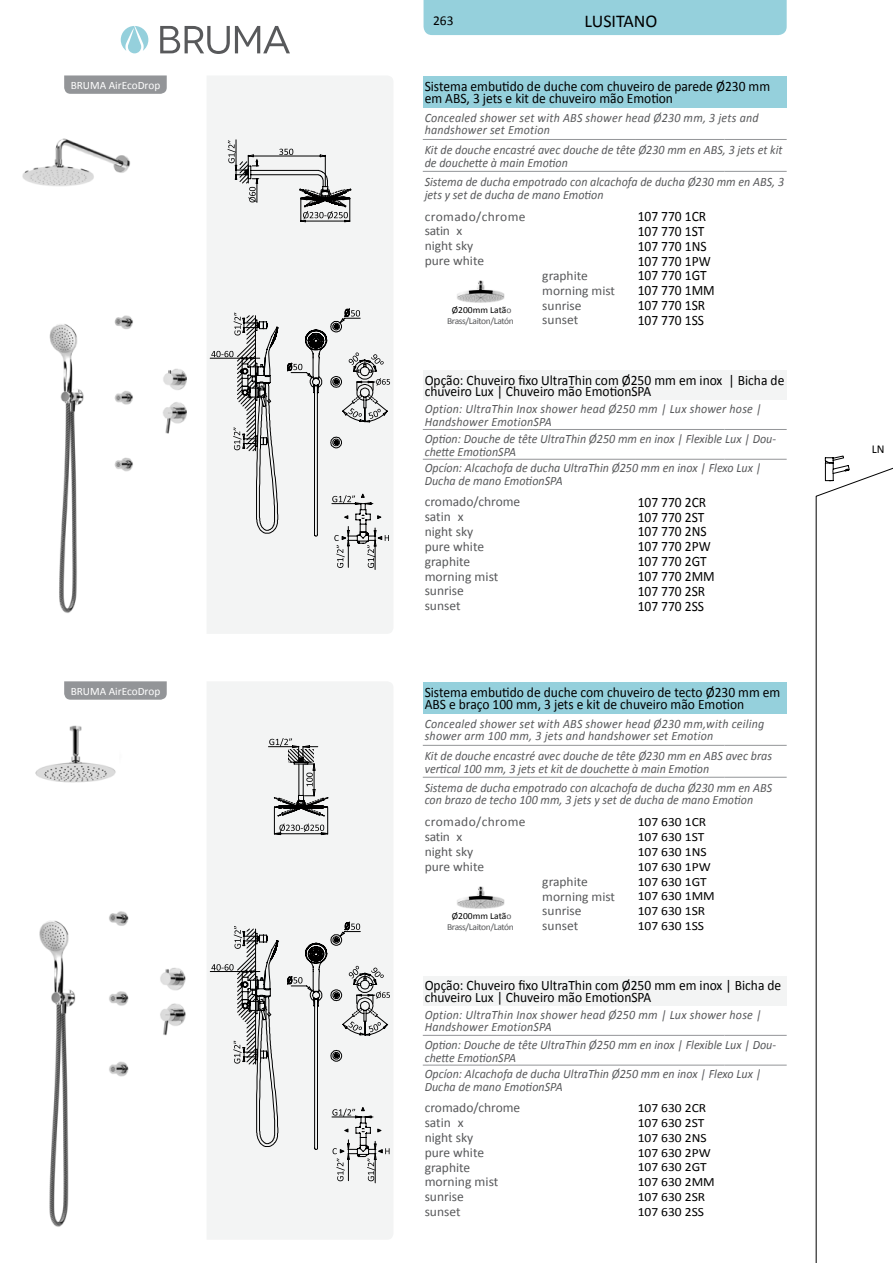
<style>
.page{position:relative;width:893px;height:1263px;background:#fff}
.page>*{position:absolute;margin:0;border:0;box-sizing:border-box;transform-origin:0 0}
.t1{font:18px "Calibri";color:#000}
.t2{font:14.4px/12.8px "Calibri";color:#000;scale:.94 1}
.t3{font:13.5px "Calibri";color:#58595b}
.t4{font:13.5px "Calibri";color:#000}
.t5{font:13.35px "Calibri";color:#58595b}
.t6{font:13.2px "Calibri";color:#58595b}
.t7{font:13.2px "Calibri";letter-spacing:.03em;color:#58595b}
.t8{font:italic 12.75px/12.9px "Calibri";letter-spacing:.005em;color:#58595b;scale:.94 1}
.t9{font:12.6px "Calibri";color:#000;scale:1.07 1}
.t10{font:12px "Calibri";color:#000}
.t11{font:11.25px "Calibri";color:#fff}
.t12{font:9.3px/11.1px "Calibri";letter-spacing:-.04em;color:#58595b;text-align:center}
.s1{color:#000}
</style>
<div class="page">
<div style="left:424px;top:0;width:363px;height:35px;background:#95d0dc"></div>
<svg style="left:160px;top:26px;width:130px;height:28px"></svg>
<svg style="left:121px;top:26px;width:27px;height:27px"></svg>
<svg style="left:816px;top:565px;width:1px;height:698px"></svg>
<svg style="left:816px;top:455px;width:77px;height:110px"></svg>
<div style="left:207px;top:682px;width:186px;height:557px;background:#f3f4f4"></div>
<div style="left:207px;top:76px;width:186px;height:558px;background:#f3f4f4"></div>
<svg style="left:64px;top:681px;width:103px;height:19px;background:#98999c"></svg>
<svg style="left:64px;top:75px;width:103px;height:19px;background:#98999c"></svg>
<div style="left:423px;top:76px;width:363px;height:32px;background:#95d0dc"></div>
<hr style="left:423px;top:139px;width:213px;height:1px;background:#939598">
<hr style="left:636px;top:139px;width:88px;height:1px;background:#939598">
<hr style="left:724px;top:139px;width:63px;height:1px;background:#939598">
<hr style="left:423px;top:171px;width:213px;height:1px;background:#939598">
<hr style="left:636px;top:171px;width:88px;height:1px;background:#939598">
<hr style="left:724px;top:171px;width:63px;height:1px;background:#939598">
<div style="left:423px;top:681px;width:363px;height:32px;background:#95d0dc"></div>
<hr style="left:423px;top:745px;width:213px;height:1px;background:#939598">
<hr style="left:636px;top:745px;width:88px;height:1px;background:#939598">
<hr style="left:724px;top:745px;width:63px;height:1px;background:#939598">
<hr style="left:423px;top:777px;width:213px;height:1px;background:#939598">
<hr style="left:636px;top:777px;width:88px;height:1px;background:#939598">
<hr style="left:724px;top:777px;width:63px;height:1px;background:#939598">
<div style="left:423px;top:370px;width:363px;height:30px;background:#f3f4f4"></div>
<hr style="left:423px;top:429px;width:213px;height:1px;background:#939598">
<hr style="left:636px;top:429px;width:88px;height:1px;background:#939598">
<hr style="left:724px;top:429px;width:63px;height:1px;background:#939598">
<hr style="left:423px;top:459px;width:213px;height:1px;background:#939598">
<hr style="left:636px;top:459px;width:88px;height:1px;background:#939598">
<hr style="left:724px;top:459px;width:63px;height:1px;background:#939598">
<div style="left:423px;top:976px;width:363px;height:29px;background:#f3f4f4"></div>
<hr style="left:423px;top:1035px;width:213px;height:1px;background:#939598">
<hr style="left:636px;top:1035px;width:88px;height:1px;background:#939598">
<hr style="left:724px;top:1035px;width:63px;height:1px;background:#939598">
<hr style="left:423px;top:1065px;width:213px;height:1px;background:#939598">
<hr style="left:636px;top:1065px;width:88px;height:1px;background:#939598">
<hr style="left:724px;top:1065px;width:63px;height:1px;background:#939598">
<img style="left:22px;top:138px;width:165px;height:475px">
<img style="left:35px;top:725px;width:151px;height:502px">
<img style="left:457px;top:280px;width:47px;height:23px">
<img style="left:457px;top:886px;width:47px;height:22px">
<svg style="left:228px;top:139px;width:123px;height:83px"></svg>
<svg style="left:210px;top:308px;width:180px;height:262px"></svg>
<svg style="left:268px;top:738px;width:60px;height:97px"></svg>
<svg style="left:210px;top:922px;width:180px;height:261px"></svg>
<p class="t4" style="left:433px;top:12px;width:22px">263</p>
<h1 class="t1" style="left:585px;top:9px;width:74px">LUSITANO</h1>
<p class="t11" style="left:71px;top:78px;width:91px">BRUMA AirEcoDrop</p>
<p class="t2" style="left:425px;top:80px;width:369px">Sistema embutido de duche com chuveiro de parede Ø230 mm em ABS, 3 jets e kit de chuveiro mão Emotion</p>
<p class="t8" style="left:425px;top:111px;width:357px;line-height:12.3px">Concealed shower set with ABS shower head Ø230 mm, 3 jets and handshower set Emotion</p>
<p class="t8" style="left:425px;top:143px;width:382px">Kit de douche encastré avec douche de tête Ø230 mm en ABS, 3 jets et kit de douchette à main Emotion</p>
<p class="t8" style="left:425px;top:174px;width:384px">Sistema de ducha empotrado con alcachofa de ducha Ø230 mm en ABS, 3 jets y set de ducha de mano Emotion</p>
<p class="t7" style="left:425px;top:208px;width:102px">cromado/chrome</p>
<p class="t2" style="left:638px;top:210px;width:74px">107 770 1CR</p>
<p class="t6" style="left:425px;top:223px;width:39px">satin x</p>
<p class="t2" style="left:638px;top:225px;width:72px">107 770 1ST</p>
<p class="t6" style="left:425px;top:238px;width:50px">night sky</p>
<p class="t2" style="left:638px;top:240px;width:75px">107 770 1NS</p>
<p class="t6" style="left:425px;top:252px;width:61px">pure white</p>
<p class="t2" style="left:638px;top:254px;width:79px">107 770 1PW</p>
<p class="t6" style="left:542px;top:267px;width:47px">graphite</p>
<p class="t2" style="left:638px;top:269px;width:75px">107 770 1GT</p>
<p class="t6" style="left:542px;top:282px;width:74px">morning mist</p>
<p class="t2" style="left:638px;top:284px;width:84px">107 770 1MM</p>
<p class="t6" style="left:542px;top:297px;width:41px">sunrise</p>
<p class="t2" style="left:638px;top:299px;width:73px">107 770 1SR</p>
<p class="t6" style="left:542px;top:312px;width:37px">sunset</p>
<p class="t2" style="left:638px;top:314px;width:72px">107 770 1SS</p>
<p class="t12" style="left:447px;top:304px;width:68px"><span class="s1">Ø200mm Latã</span>o<br>Brass/Laiton/Latón</p>
<p class="t11" style="left:71px;top:684px;width:91px">BRUMA AirEcoDrop</p>
<p class="t2" style="left:425px;top:374px;width:384px;line-height:11.2px">Opção: Chuveiro fixo UltraThin com Ø250 mm em inox | Bicha de chuveiro Lux | Chuveiro mão EmotionSPA</p>
<p class="t8" style="left:425px;top:402px;width:360px;line-height:12.3px">Option: UltraThin Inox shower head Ø250 mm | Lux shower hose |<br>Handshower EmotionSPA</p>
<p class="t8" style="left:425px;top:431px;width:375px">Option: Douche de tête UltraThin Ø250 mm en inox | Flexible Lux | Dou&shy;chette EmotionSPA</p>
<p class="t8" style="left:425px;top:461px;width:360px">Opcíon: Alcachofa de ducha UltraThin Ø250 mm en inox | Flexo Lux |<br>Ducha de mano EmotionSPA</p>
<p class="t3" style="left:425px;top:493px;width:97px">cromado/chrome</p>
<p class="t2" style="left:638px;top:496px;width:74px">107 770 2CR</p>
<p class="t3" style="left:425px;top:508px;width:40px">satin x</p>
<p class="t2" style="left:638px;top:510px;width:72px">107 770 2ST</p>
<p class="t3" style="left:425px;top:523px;width:50px">night sky</p>
<p class="t2" style="left:638px;top:525px;width:75px">107 770 2NS</p>
<p class="t3" style="left:425px;top:538px;width:61px">pure white</p>
<p class="t2" style="left:638px;top:540px;width:79px">107 770 2PW</p>
<p class="t3" style="left:425px;top:553px;width:47px">graphite</p>
<p class="t2" style="left:638px;top:555px;width:75px">107 770 2GT</p>
<p class="t5" style="left:425px;top:568px;width:75px">morning mist</p>
<p class="t2" style="left:638px;top:570px;width:84px">107 770 2MM</p>
<p class="t3" style="left:425px;top:582px;width:41px">sunrise</p>
<p class="t2" style="left:638px;top:585px;width:73px">107 770 2SR</p>
<p class="t6" style="left:425px;top:597px;width:37px">sunset</p>
<p class="t2" style="left:638px;top:599px;width:72px">107 770 2SS</p>
<p class="t2" style="left:425px;top:685px;width:380px">Sistema embutido de duche com chuveiro de tecto Ø230 mm em<br>ABS e braço 100 mm, 3 jets e kit de chuveiro mão Emotion</p>
<p class="t8" style="left:425px;top:717px;width:363px;line-height:12.3px">Concealed shower set with ABS shower head Ø230 mm,with ceiling shower arm 100 mm, 3 jets and handshower set Emotion</p>
<p class="t8" style="left:425px;top:748px;width:371px">Kit de douche encastré avec douche de tête Ø230 mm en ABS avec bras vertical 100 mm, 3 jets et kit de douchette à main Emotion</p>
<p class="t8" style="left:425px;top:780px;width:371px">Sistema de ducha empotrado con alcachofa de ducha Ø230 mm en ABS con brazo de techo 100 mm, 3 jets y set de ducha de mano Emotion</p>
<p class="t7" style="left:425px;top:814px;width:102px">cromado/chrome</p>
<p class="t9" style="left:638px;top:814px;width:66px">107 630 1CR</p>
<p class="t6" style="left:425px;top:828px;width:39px">satin x</p>
<p class="t9" style="left:638px;top:829px;width:64px">107 630 1ST</p>
<p class="t6" style="left:425px;top:843px;width:50px">night sky</p>
<p class="t9" style="left:638px;top:844px;width:66px">107 630 1NS</p>
<p class="t6" style="left:425px;top:858px;width:61px">pure white</p>
<p class="t9" style="left:638px;top:858px;width:70px">107 630 1PW</p>
<p class="t6" style="left:542px;top:873px;width:47px">graphite</p>
<p class="t9" style="left:638px;top:873px;width:66px">107 630 1GT</p>
<p class="t6" style="left:542px;top:888px;width:74px">morning mist</p>
<p class="t9" style="left:638px;top:888px;width:74px">107 630 1MM</p>
<p class="t6" style="left:542px;top:903px;width:41px">sunrise</p>
<p class="t9" style="left:638px;top:903px;width:65px">107 630 1SR</p>
<p class="t6" style="left:542px;top:917px;width:37px">sunset</p>
<p class="t9" style="left:638px;top:918px;width:64px">107 630 1SS</p>
<p class="t12" style="left:447px;top:910px;width:68px"><span class="s1">Ø200mm Latã</span>o<br>Brass/Laiton/Latón</p>
<p class="t2" style="left:425px;top:980px;width:381px;line-height:11.2px">Opção: Chuveiro fixo UltraThin com Ø250 mm em inox | Bicha de chuveiro Lux | Chuveiro mão EmotionSPA</p>
<p class="t8" style="left:425px;top:1008px;width:360px;line-height:12.3px">Option: UltraThin Inox shower head Ø250 mm | Lux shower hose |<br>Handshower EmotionSPA</p>
<p class="t8" style="left:425px;top:1037px;width:375px">Option: Douche de tête UltraThin Ø250 mm en inox | Flexible Lux | Dou&shy;chette EmotionSPA</p>
<p class="t8" style="left:425px;top:1067px;width:360px">Opcíon: Alcachofa de ducha UltraThin Ø250 mm en inox | Flexo Lux |<br>Ducha de mano EmotionSPA</p>
<p class="t3" style="left:425px;top:1099px;width:97px">cromado/chrome</p>
<p class="t9" style="left:638px;top:1100px;width:66px">107 630 2CR</p>
<p class="t3" style="left:425px;top:1114px;width:40px">satin x</p>
<p class="t9" style="left:638px;top:1115px;width:64px">107 630 2ST</p>
<p class="t3" style="left:425px;top:1129px;width:50px">night sky</p>
<p class="t9" style="left:638px;top:1129px;width:66px">107 630 2NS</p>
<p class="t3" style="left:425px;top:1144px;width:61px">pure white</p>
<p class="t9" style="left:638px;top:1144px;width:70px">107 630 2PW</p>
<p class="t3" style="left:425px;top:1159px;width:47px">graphite</p>
<p class="t9" style="left:638px;top:1159px;width:66px">107 630 2GT</p>
<p class="t5" style="left:425px;top:1173px;width:75px">morning mist</p>
<p class="t9" style="left:638px;top:1174px;width:74px">107 630 2MM</p>
<p class="t3" style="left:425px;top:1188px;width:41px">sunrise</p>
<p class="t9" style="left:638px;top:1189px;width:65px">107 630 2SR</p>
<p class="t6" style="left:425px;top:1203px;width:37px">sunset</p>
<p class="t9" style="left:638px;top:1203px;width:64px">107 630 2SS</p>
<p class="t10" style="left:872px;top:442px;width:14px">LN</p>
</div>
